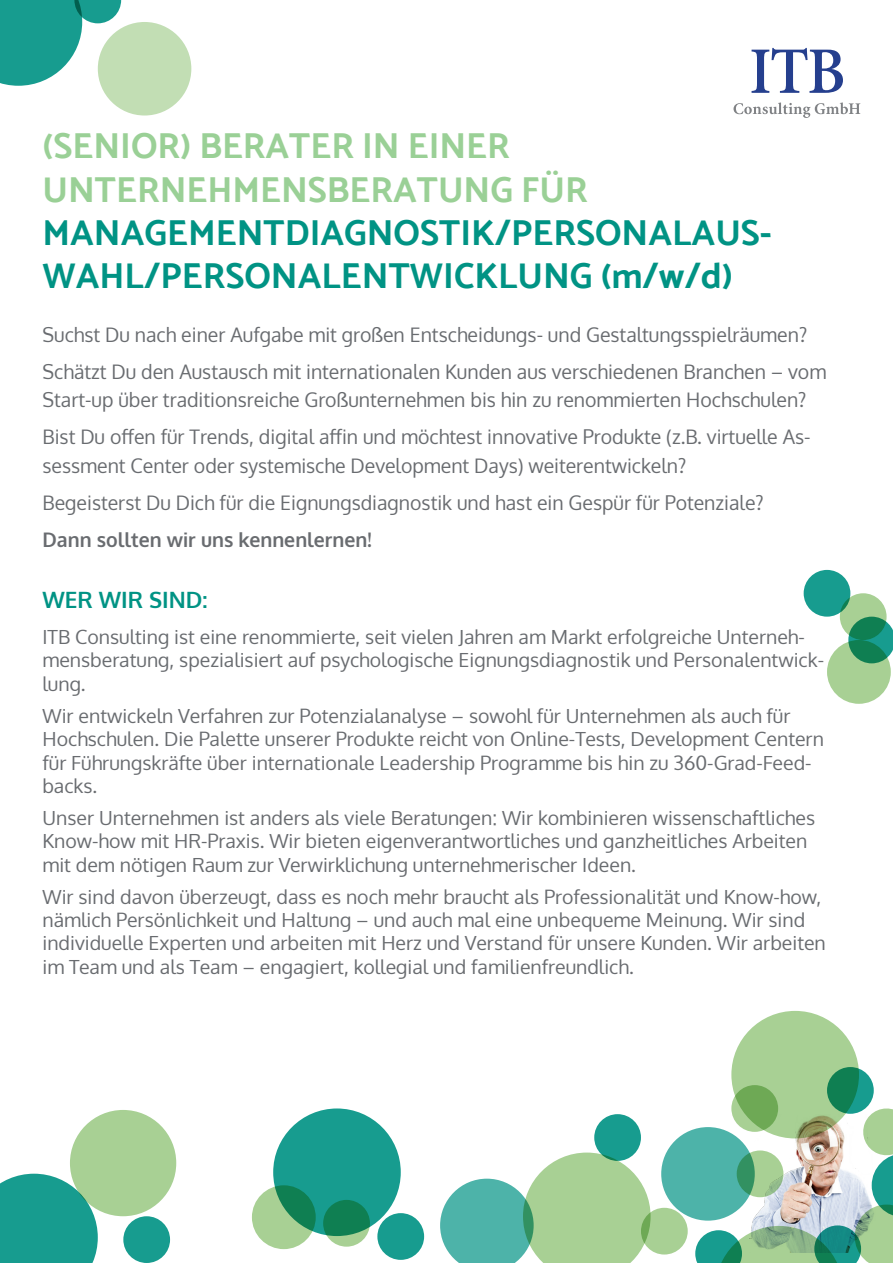
<style>
.page{position:relative;width:893px;height:1263px;background:#fff}
.page>*{position:absolute;margin:0;border:0;box-sizing:border-box;transform-origin:0 0}
.t1{font:700 36px/43.2px "Catamaran";color:#009384}
.t2{font:700 36px "Catamaran";color:#9ad096}
.t3{font:700 22.5px "Oxygen";color:#009384}
.t4{font:20.1px/28.5px "Oxygen";color:#696c70}
.t5{font:700 20.1px "Oxygen";color:#696c70}
.t6{font:19.5px/23.4px "Oxygen";color:#696c70}
</style>
<div class="page">
<svg style="left:751px;top:48px;width:92px;height:45px"></svg>
<svg style="left:733px;top:102px;width:127px;height:16px"></svg>
<div style="left:323px;top:1200px;width:47px;height:47px;background:#a8d094;border-radius:50%"></div>
<div style="left:0;top:1174px;width:98px;height:89px;background:#179c8f"></div>
<div style="left:661px;top:1127px;width:94px;height:93px;background:#4db3a9;border-radius:50%"></div>
<div style="left:123px;top:1216px;width:47px;height:47px;background:#179c8f;border-radius:50%"></div>
<div style="left:252px;top:1185px;width:64px;height:64px;background:#a8d094;border-radius:50%"></div>
<svg style="left:827px;top:1067px;width:47px;height:47px"></svg>
<div style="left:594px;top:1114px;width:47px;height:47px;background:#179c8f;border-radius:50%"></div>
<svg style="left:731px;top:1011px;width:128px;height:127px;background:#96c68a"></svg>
<svg style="left:273px;top:1108px;width:128px;height:128px;background:#189784"></svg>
<div style="left:641px;top:1208px;width:47px;height:46px;background:#a8d094;border-radius:50%"></div>
<svg style="left:695px;top:1105px;width:198px;height:158px"></svg>
<svg style="left:440px;top:1152px;width:211px;height:111px"></svg>
<div style="left:377px;top:1213px;width:47px;height:47px;background:#179c8f;border-radius:50%"></div>
<div style="left:70px;top:1110px;width:106px;height:106px;background:#a8d094;border-radius:50%"></div>
<div style="left:98px;top:22px;width:93px;height:94px;background:#c2deb4;border-radius:50%"></div>
<svg style="left:848px;top:621px;width:45px;height:39px"></svg>
<svg style="left:840px;top:593px;width:47px;height:47px;background:#71b37d"></svg>
<div style="left:804px;top:570px;width:46px;height:47px;background:#179c8f;border-radius:50%"></div>
<svg style="left:827px;top:640px;width:64px;height:64px;background:#8bc188"></svg>
<svg style="left:0;top:0;width:121px;height:86px"></svg>
<p class="t2" style="left:43px;top:125px;width:469px">(SENIOR) BERATER IN EINER</p>
<p class="t2" style="left:43px;top:168px;width:547px">UNTERNEHMENSBERATUNG FÜR</p>
<p class="t1" style="left:43px;top:211px;width:731px">MANAGEMENTDIAGNOSTIK/PERSONALAUS-<br>WAHL/PERSONALENTWICKLUNG (m/w/d)</p>
<p class="t4" style="left:43px;top:320px;width:766px">Suchst Du nach einer Aufgabe mit großen Entscheidungs- und Gestaltungsspielräumen?</p>
<p class="t4" style="left:43px;top:357px;width:785px">Schätzt Du den Austausch mit internationalen Kunden aus verschiedenen Branchen – vom<br>Start-up über traditionsreiche Großunternehmen bis hin zu renommierten Hochschulen?</p>
<p class="t4" style="left:43px;top:423px;width:769px">Bist Du offen für Trends, digital affin und möchtest innovative Produkte (z.B. virtuelle As&shy;sessment Center oder systemische Development Days) weiterentwickeln?</p>
<p class="t4" style="left:43px;top:488px;width:723px">Begeisterst Du Dich für die Eignungsdiagnostik und hast ein Gespür für Potenziale?</p>
<p class="t5" style="left:43px;top:527px;width:331px">Dann sollten wir uns kennenlernen!</p>
<p class="t3" style="left:43px;top:586px;width:167px">WER WIR SIND:</p>
<p class="t6" style="left:43px;top:625px;width:783px">ITB Consulting ist eine renommierte, seit vielen Jahren am Markt erfolgreiche Unterneh&shy;mensberatung, spezialisiert auf psychologische Eignungsdiagnostik und Personalentwick&shy;lung.</p>
<p class="t6" style="left:43px;top:704px;width:783px">Wir entwickeln Verfahren zur Potenzialanalyse – sowohl für Unternehmen als auch für Hochschulen. Die Palette unserer Produkte reicht von Online-Tests, Development Centern für Führungskräfte über internationale Leadership Programme bis hin zu 360-Grad-Feed&shy;backs.</p>
<p class="t6" style="left:43px;top:806px;width:774px">Unser Unternehmen ist anders als viele Beratungen: Wir kombinieren wissenschaftliches<br>Know-how mit HR-Praxis. Wir bieten eigenverantwortliches und ganzheitliches Arbeiten mit dem nötigen Raum zur Verwirklichung unternehmerischer Ideen.</p>
<p class="t6" style="left:43px;top:885px;width:785px">Wir sind davon überzeugt, dass es noch mehr braucht als Professionalität und Know-how, nämlich Persönlichkeit und Haltung – und auch mal eine unbequeme Meinung. Wir sind individuelle Experten und arbeiten mit Herz und Verstand für unsere Kunden. Wir arbeiten im Team und als Team – engagiert, kollegial und familienfreundlich.</p>
</div>
